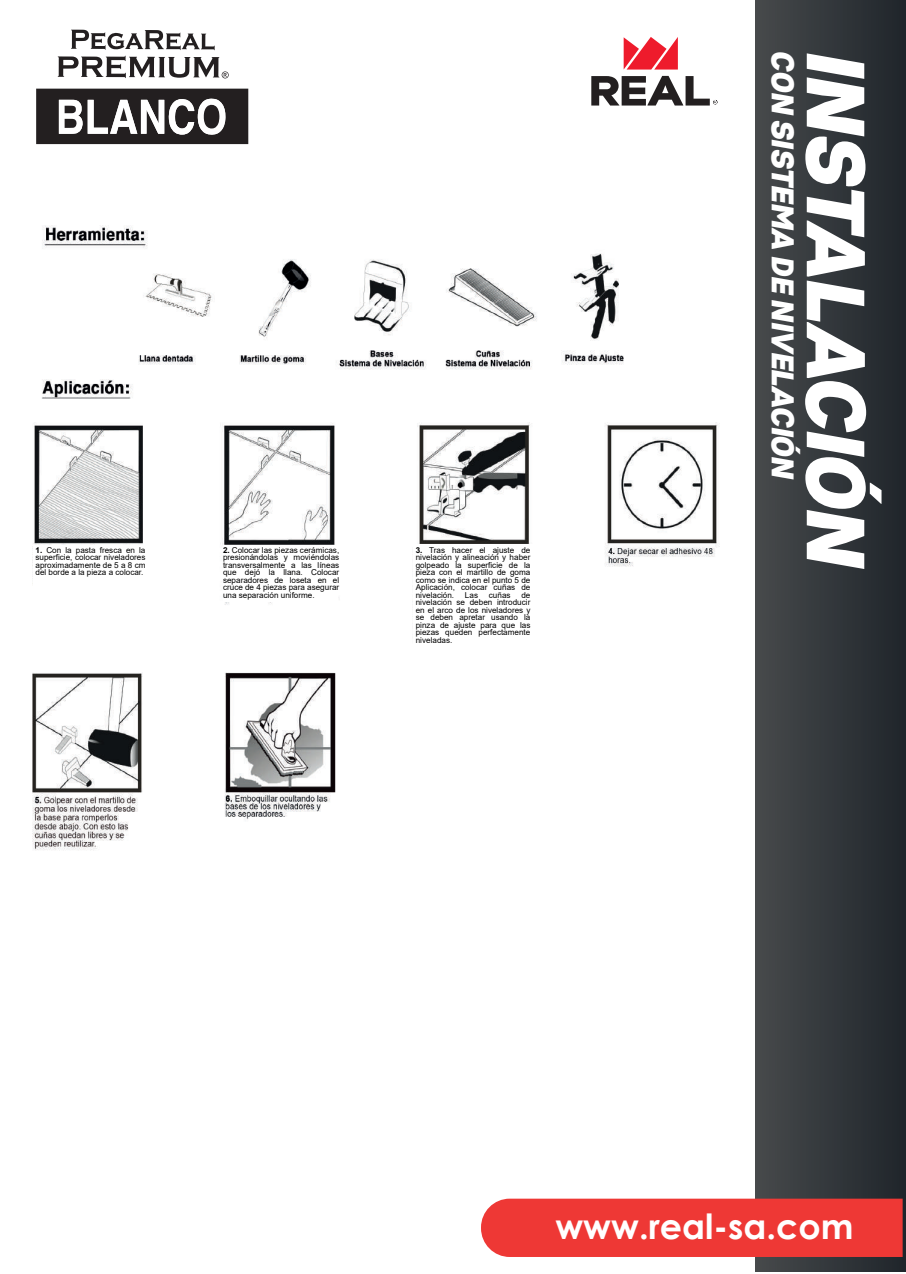
<style>
.page{position:relative;width:906px;height:1274px;background:#fff}
.page>*{position:absolute;margin:0;border:0;box-sizing:border-box;transform-origin:0 0}
.t1{font:82.12px "Gabriel Sans Cond Black Italic";color:#fff}
.t2{font:700 34.88px "Century Gothic";color:#fff}
.t3{font:31.25px "Gabriel Sans Cond Black Italic";color:#fff}
.t4{font:8.12px/7.5px "Arial";color:#000001;text-align:justify}
.s1{font-weight:700}
</style>
<div class="page">
<div style="left:756px;top:0;width:150px;height:1271px;background:linear-gradient(to right,#464a4b,#20252b)"></div>
<div style="left:481px;top:1198px;width:421px;height:59px;background:#ee3835"></div>
<svg style="left:623px;top:37px;width:55px;height:33px"></svg>
<svg style="left:591px;top:76px;width:126px;height:30px"></svg>
<svg style="left:71px;top:30px;width:144px;height:20px"></svg>
<svg style="left:36px;top:89px;width:212px;height:55px"></svg>
<svg style="left:58px;top:56px;width:171px;height:22px"></svg>
<img style="left:32px;top:225px;width:688px;height:625px">
<div style="left:33px;top:545px;width:115px;height:57px;background:#fff"></div>
<div style="left:223px;top:545px;width:115px;height:57px;background:#fff"></div>
<div style="left:413px;top:545px;width:139px;height:102px;background:#fff"></div>
<p class="t4" style="left:35px;top:546px;width:111px"><span class="s1">1.</span> Con la pasta fresca en la superficie, colocar niveladores aproximadamente de 5 a 8 cm del borde a la pieza a colocar.</p>
<p class="t4" style="left:223px;top:546px;width:118px"><span class="s1">2.</span> Colocar las piezas cerámicas, presionándolas y moviéndolas transversalmente a las líneas que dejó la llana. Colocar separadores de loseta en el cruce de 4 piezas para asegurar una separación uniforme.</p>
<p class="t4" style="left:416px;top:546px;width:116px"><span class="s1">3.</span> Tras hacer el ajuste de nivelación y alineación y haber golpeado la superficie de la pieza con el martillo de goma como se indica en el punto 5 de Aplicación, colocar cuñas de nivelación.</p>
<p class="t4" style="left:416px;top:591px;width:116px;text-indent:106px">de nivelación se deben introducir en el arco de los niveladores y se deben apretar usando la pinza de ajuste para que las piezas queden perfectamente niveladas.</p>
<p class="t4" style="left:465px;top:591px;width:15px">Las</p>
<p class="t4" style="left:489px;top:591px;width:23px">cuñas</p>
<h3 class="t3" style="left:800px;top:51px;width:430px;rotate:90deg">CON SISTEMA DE NIVELACIÓN</h3>
<h1 class="t1" style="left:882px;top:52px;width:519px;rotate:90deg">INSTALACIÓN</h1>
<h2 class="t2" style="left:555px;top:1199px;width:300px">www.real-sa.com</h2>
</div>
